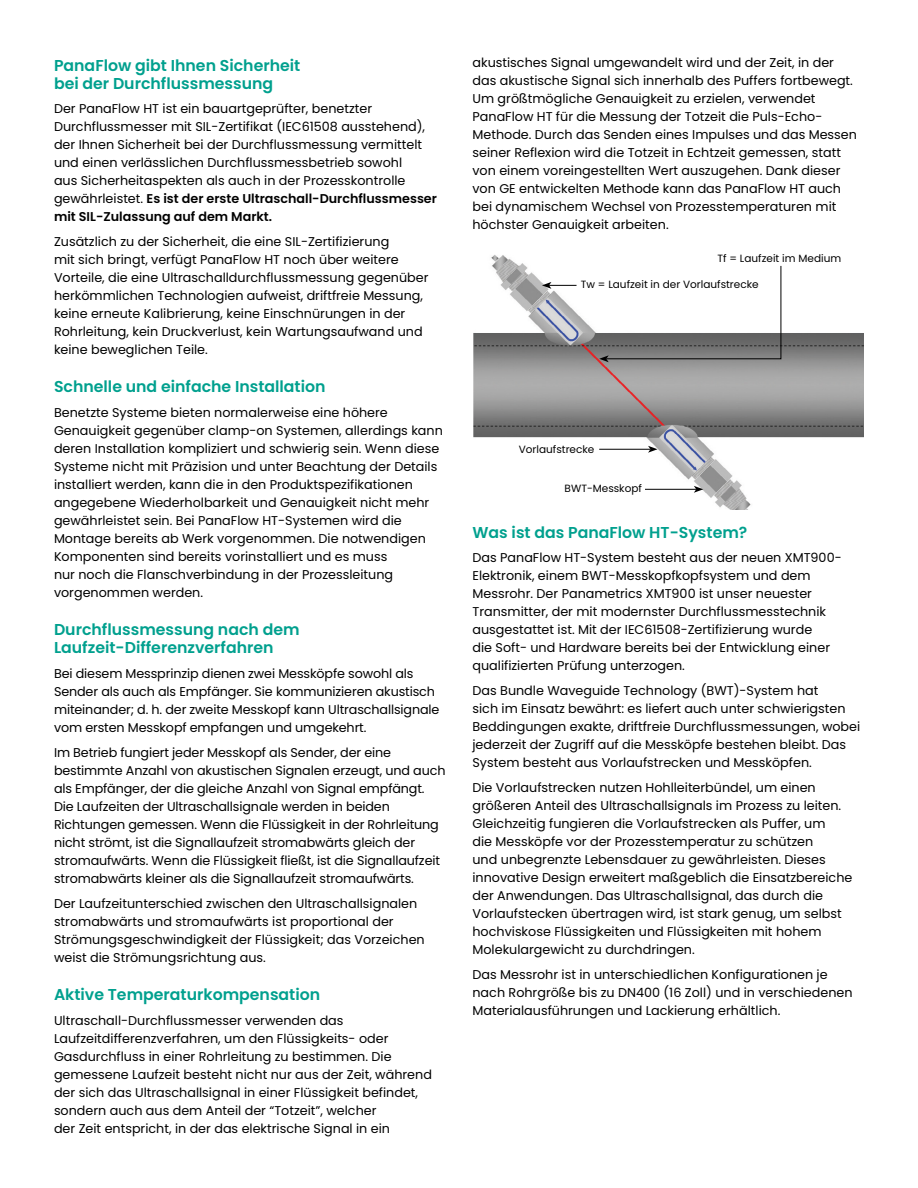
<style>
.page{position:relative;width:918px;height:1188px;background:#fff}
.page>*{position:absolute;margin:0;border:0;box-sizing:border-box;transform-origin:0 0}
.t1{font:600 15.75px/18px "Poppins";color:#00a08e}
.t2{font:12.75px/18px "Poppins";color:#000}
.t3{font:10.5px "Poppins";color:#000}
.s1{font-weight:600}
</style>
<div class="page">
<img style="left:474px;top:255px;width:390px;height:255px">
<svg style="left:599px;top:265px;width:183px;height:97px"></svg>
<svg style="left:542px;top:282px;width:35px;height:7px"></svg>
<hr style="left:599px;top:449px;width:51px;height:1px;background:#000">
<svg style="left:648px;top:446px;width:10px;height:7px"></svg>
<hr style="left:645px;top:489px;width:51px;height:1px;background:#000">
<svg style="left:694px;top:486px;width:9px;height:7px"></svg>
<p class="t1" style="left:54px;top:56px;width:248px">PanaFlow gibt Ihnen Sicherheit bei der Durchflussmessung</p>
<p class="t2" style="left:54px;top:100px;width:384px">Der PanaFlow HT ist ein bauartgeprüfter, benetzter Durchflussmesser mit SIL-Zertifikat (IEC61508 ausstehend), der Ihnen Sicherheit bei der Durchflussmessung vermittelt und einen verlässlichen Durchflussmessbetrieb sowohl<br>aus Sicherheitaspekten als auch in der Prozesskontrolle gewährleistet. <span class="s1">Es ist der erste Ultraschall-Durchflussmesser mit SIL-Zulassung auf dem Markt.</span></p>
<p class="t2" style="left:54px;top:233px;width:376px">Zusätzlich zu der Sicherheit, die eine SIL-Zertifizierung<br>mit sich bringt, verfügt PanaFlow HT noch über weitere Vorteile, die eine Ultraschalldurchflussmessung gegenüber herkömmlichen Technologien aufweist, driftfreie Messung, keine erneute Kalibrierung, keine Einschnürungen in der Rohrleitung, kein Druckverlust, kein Wartungsaufwand und keine beweglichen Teile.</p>
<p class="t1" style="left:54px;top:378px;width:273px">Schnelle und einfache Installation</p>
<p class="t2" style="left:54px;top:404px;width:390px">Benetzte Systeme bieten normalerweise eine höhere Genauigkeit gegenüber clamp-on Systemen, allerdings kann deren Installation kompliziert und schwierig sein. Wenn diese Systeme nicht mit Präzision und unter Beachtung der Details installiert werden, kann die in den Produktspezifikationen angegebene Wiederholbarkeit und Genauigkeit nicht mehr gewährleistet sein. Bei PanaFlow HT-Systemen wird die Montage bereits ab Werk vorgenommen. Die notwendigen Komponenten sind bereits vorinstalliert und es muss<br>nur noch die Flanschverbindung in der Prozessleitung vorgenommen werden.</p>
<p class="t1" style="left:54px;top:621px;width:247px">Durchflussmessung nach dem<br>Laufzeit-Differenzverfahren</p>
<p class="t2" style="left:54px;top:665px;width:387px">Bei diesem Messprinzip dienen zwei Messköpfe sowohl als Sender als auch als Empfänger. Sie kommunizieren akustisch miteinander; d. h. der zweite Messkopf kann Ultraschallsignale vom ersten Messkopf empfangen und umgekehrt.</p>
<p class="t2" style="left:54px;top:743px;width:393px">Im Betrieb fungiert jeder Messkopf als Sender, der eine bestimmte Anzahl von akustischen Signalen erzeugt, und auch als Empfänger, der die gleiche Anzahl von Signal empfängt.<br>Die Laufzeiten der Ultraschallsignale werden in beiden Richtungen gemessen. Wenn die Flüssigkeit in der Rohrleitung nicht strömt, ist die Signallaufzeit stromabwärts gleich der stromaufwärts. Wenn die Flüssigkeit fließt, ist die Signallaufzeit stromabwärts kleiner als die Signallaufzeit stromaufwärts.</p>
<p class="t2" style="left:54px;top:894px;width:372px">Der Laufzeitunterschied zwischen den Ultraschallsignalen stromabwärts und stromaufwärts ist proportional der Strömungsgeschwindigkeit der Flüssigkeit; das Vorzeichen weist die Strömungsrichtung aus.</p>
<p class="t1" style="left:54px;top:985px;width:268px">Aktive Temperaturkompensation</p>
<p class="t2" style="left:54px;top:1011px;width:379px">Ultraschall-Durchflussmesser verwenden das Laufzeitdifferenzverfahren, um den Flüssigkeits- oder Gasdurchfluss in einer Rohrleitung zu bestimmen. Die gemessene Laufzeit besteht nicht nur aus der Zeit, während der sich das Ultraschallsignal in einer Flüssigkeit befindet, sondern auch aus dem Anteil der “Totzeit”, welcher<br>der Zeit entspricht, in der das elektrische Signal in ein</p>
<p class="t2" style="left:473px;top:54px;width:386px">akustisches Signal umgewandelt wird und der Zeit, in der das akustische Signal sich innerhalb des Puffers fortbewegt.<br>Um größtmögliche Genauigkeit zu erzielen, verwendet PanaFlow HT für die Messung der Totzeit die Puls-Echo-Methode. Durch das Senden eines Impulses und das Messen seiner Reflexion wird die Totzeit in Echtzeit gemessen, statt von einem voreingestellten Wert auszugehen. Dank dieser von GE entwickelten Methode kann das PanaFlow HT auch bei dynamischem Wechsel von Prozesstemperaturen mit höchster Genauigkeit arbeiten.</p>
<p class="t3" style="left:718px;top:252px;width:125px">Tf = Laufzeit im Medium</p>
<p class="t3" style="left:581px;top:279px;width:179px">Tw = Laufzeit in der Vorlaufstrecke</p>
<p class="t3" style="left:519px;top:443px;width:77px">Vorlaufstrecke</p>
<p class="t3" style="left:565px;top:483px;width:79px">BWT-Messkopf</p>
<p class="t1" style="left:472px;top:523px;width:276px">Was ist das PanaFlow HT-System?</p>
<p class="t2" style="left:472px;top:549px;width:371px">Das PanaFlow HT-System besteht aus der neuen XMT900- Elektronik, einem BWT-Messkopfkopfsystem und dem Messrohr. Der Panametrics XMT900 ist unser neuester Transmitter, der mit modernster Durchflussmesstechnik ausgestattet ist. Mit der IEC61508-Zertifizierung wurde<br>die Soft- und Hardware bereits bei der Entwicklung einer qualifizierten Prüfung unterzogen.</p>
<p class="t2" style="left:472px;top:682px;width:389px">Das Bundle Waveguide Technology (BWT)-System hat<br>sich im Einsatz bewährt: es liefert auch unter schwierigsten Beddingungen exakte, driftfreie Durchflussmessungen, wobei jederzeit der Zugriff auf die Messköpfe bestehen bleibt. Das System besteht aus Vorlaufstrecken und Messköpfen.</p>
<p class="t2" style="left:472px;top:779px;width:381px">Die Vorlaufstrecken nutzen Hohlleiterbündel, um einen größeren Anteil des Ultraschallsignals im Prozess zu leiten.<br>Gleichzeitig fungieren die Vorlaufstrecken als Puffer, um<br>die Messköpfe vor der Prozesstemperatur zu schützen<br>und unbegrenzte Lebensdauer zu gewährleisten. Dieses innovative Design erweitert maßgeblich die Einsatzbereiche der Anwendungen. Das Ultraschallsignal, das durch die Vorlaufstecken übertragen wird, ist stark genug, um selbst hochviskose Flüssigkeiten und Flüssigkeiten mit hohem Molekulargewicht zu durchdringen.</p>
<p class="t2" style="left:472px;top:965px;width:382px">Das Messrohr ist in unterschiedlichen Konfigurationen je nach Rohrgröße bis zu DN400 (16 Zoll) und in verschiedenen<br>Materialausführungen und Lackierung erhältlich.</p>
</div>
